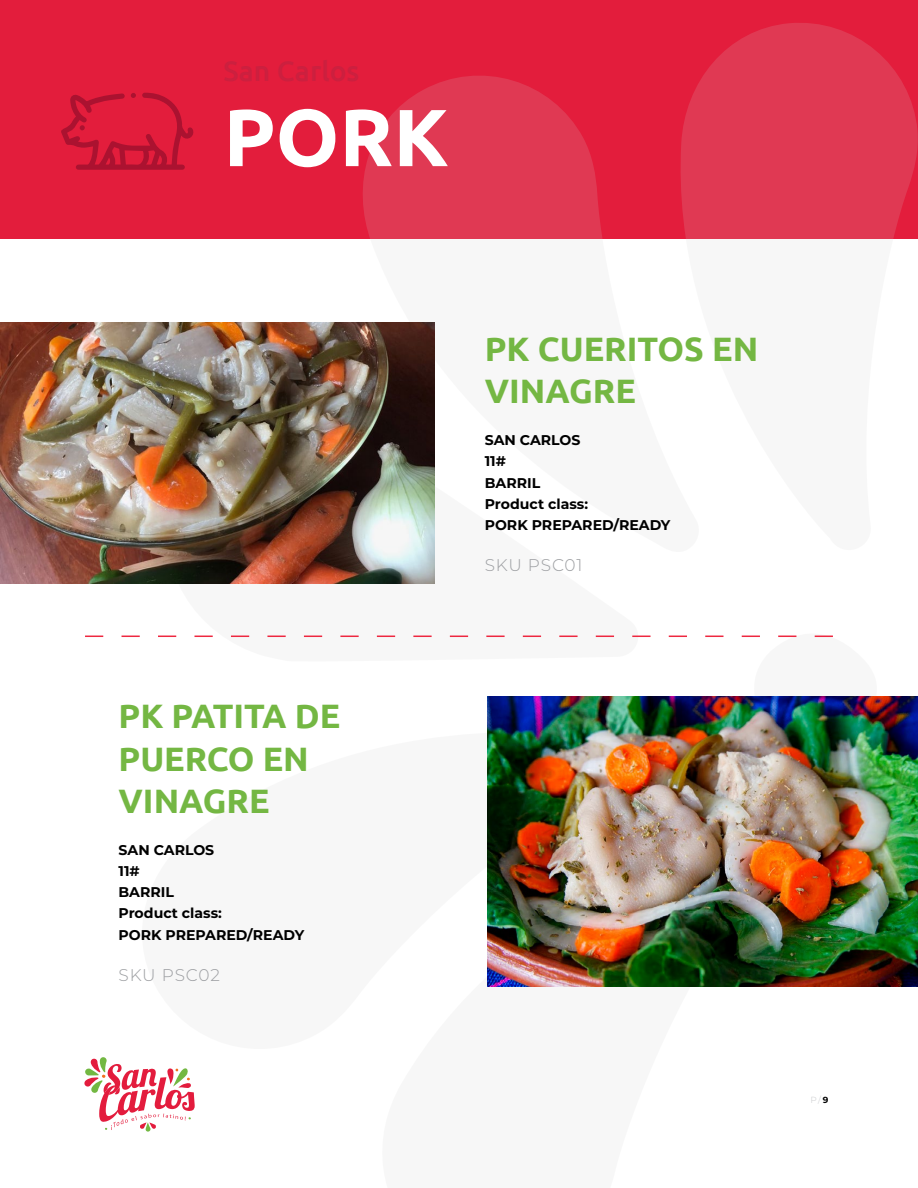
<style>
.page{position:relative;width:918px;height:1188px;background:#fff}
.page>*{position:absolute;margin:0;border:0;box-sizing:border-box;transform-origin:0 0}
.t1{font:700 80.85px "Ubuntu";color:#fff}
.t2{font:700 33.9px/42.3px "Ubuntu";color:#74b743}
.t3{font:500 28.2px "Ubuntu";color:#cc203f}
.t4{font:300 16.95px "Montserrat";letter-spacing:.05em;color:#9d9fa2}
.t5{font:700 14.1px/21.1px "Montserrat";color:#000}
.t6{font:300 8.85px "Montserrat";color:#c7c8ca}
.s1{font-weight:700;color:#000}
</style>
<div class="page">
<div style="left:0;top:0;width:918px;height:239px;background:#e31d3c"></div>
<svg style="left:363px;top:76px;width:240px;height:163px;fill:#e03953"></svg>
<svg style="left:680px;top:23px;width:238px;height:216px;background:#e0344f"></svg>
<img style="left:488px;top:696px;width:430px;height:291px">
<img style="left:85px;top:635px;width:800px;height:118px">
<img style="left:0;top:322px;width:435px;height:262px">
<svg style="left:61px;top:93px;width:133px;height:77px"></svg>
<svg style="left:84px;top:1057px;width:111px;height:75px"></svg>
<h3 class="t3" style="left:224px;top:53px;width:138px">San Carlos</h3>
<h1 class="t1" style="left:224px;top:88px;width:227px">PORK</h1>
<h2 class="t2" style="left:119px;top:695px;width:223px">PK PATITA DE<br>PUERCO EN<br>VINAGRE</h2>
<p class="t5" style="left:119px;top:839px;width:187px">SAN CARLOS<br>11#<br>BARRIL<br>Product class:<br>PORK PREPARED/READY</p>
<p class="t4" style="left:119px;top:964px;width:103px">SKU PSC02</p>
<h2 class="t2" style="left:485px;top:327px;width:275px">PK CUERITOS EN<br>VINAGRE</h2>
<p class="t5" style="left:485px;top:429px;width:187px">SAN CARLOS<br>11#<br>BARRIL<br>Product class:<br>PORK PREPARED/READY</p>
<p class="t4" style="left:485px;top:554px;width:99px">SKU PSC01</p>
<p class="t6" style="left:811px;top:1094px;width:19px">P/<span class="s1">9</span></p>
</div>
